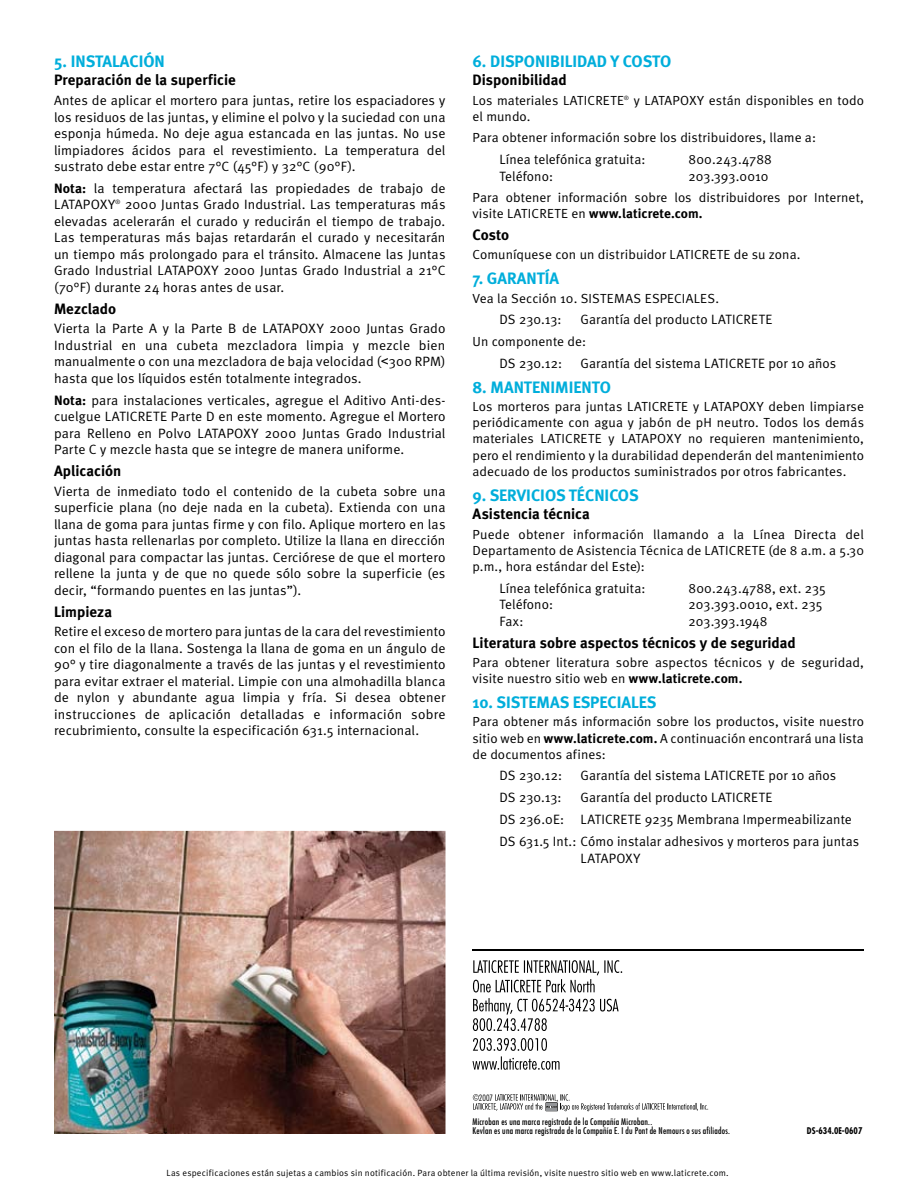
<style>
.page{position:relative;width:918px;height:1188px;background:#fff}
.page>*{position:absolute;margin:0;border:0;box-sizing:border-box;transform-origin:0 0}
.t1{font:700 16.5px "Meta";color:#00aedb}
.t2{font:700 15px "Meta";color:#000}
.t3{font:13.5px/16.5px "Meta Normal";letter-spacing:.005em;color:#000;text-align:justify}
.t4{font:13.5px "Meta Normal";letter-spacing:.025em;color:#000}
.t5{font:13.2px/16px "Meta Normal";letter-spacing:.005em;color:#000;text-align:justify}
.t6{font:700 13.2px "Meta";letter-spacing:.005em;color:#000}
.t7{font:9px "Meta Normal";letter-spacing:.02em;color:#000}
.t8{font:condensed 9px/9px "Futura";letter-spacing:.025em;color:#000}
.t9{font:700 condensed 9px "Futura";color:#000}
.t10{font:300 condensed 8.55px "Futura";color:#000}
.t11{font:6px "Meta Normal";color:#000}
.s1{font-family:"Meta";font-weight:700}
.s2{font-family:"Arial"}
.s3{font-family:"Meta Normal";font-weight:400}
</style>
<div class="page">
<img style="left:54px;top:831px;width:392px;height:303px">
<img style="left:54px;top:977px;width:112px;height:156px">
<svg style="left:473px;top:1094px;width:235px;height:18px"></svg>
<svg style="left:473px;top:960px;width:149px;height:32px"></svg>
<svg style="left:473px;top:998px;width:146px;height:33px"></svg>
<svg style="left:472px;top:1038px;width:88px;height:32px"></svg>
<hr style="left:472px;top:949px;width:392px;height:2px;background:#000">
<p class="t1" style="left:54px;top:51px;width:112px">5. INSTALACIÓN</p>
<p class="t2" style="left:54px;top:71px;width:183px">Preparación de la superficie</p>
<p class="t3" style="left:54px;top:92px;width:393px">Antes de aplicar el mortero para juntas, retire los espaciadores y los residuos de las juntas, y elimine el polvo y la suciedad con una esponja húmeda. No deje agua estancada en las juntas. No use limpiadores ácidos para el revestimiento. La temperatura del sustrato debe estar entre 7°C (45°F) y 32°C (90°F).</p>
<p class="t3" style="left:54px;top:180px;width:393px"><span class="s1">Nota:</span> la temperatura afectará las propiedades de trabajo de LATAPOXY<sup>®</sup> 2000 Juntas Grado Industrial. Las temperaturas más elevadas acelerarán el curado y reducirán el tiempo de trabajo.<br>Las temperaturas más bajas retardarán el curado y necesitarán un tiempo más prolongado para el tránsito. Almacene las Juntas Grado Industrial LATAPOXY 2000 Juntas Grado Industrial a 21°C (70°F) durante 24 horas antes de usar.</p>
<p class="t2" style="left:54px;top:300px;width:64px">Mezclado</p>
<p class="t3" style="left:54px;top:320px;width:393px">Vierta la Parte A y la Parte B de LATAPOXY 2000 Juntas Grado Industrial en una cubeta mezcladora limpia y mezcle bien manualmente o con una mezcladora de baja velocidad (<span class="s2">&lt;</span>300 RPM) hasta que los líquidos estén totalmente integrados.</p>
<p class="t3" style="left:54px;top:392px;width:393px"><span class="s1">Nota:</span> para instalaciones verticales, agregue el Aditivo Anti-des&shy;cuelgue LATICRETE Parte D en este momento. Agregue el Mortero para Relleno en Polvo LATAPOXY 2000 Juntas Grado Industrial Parte C y mezcle hasta que se integre de manera uniforme.</p>
<p class="t2" style="left:54px;top:462px;width:69px">Aplicación</p>
<p class="t3" style="left:54px;top:483px;width:393px">Vierta de inmediato todo el contenido de la cubeta sobre una superficie plana (no deje nada en la cubeta). Extienda con una llana de goma para juntas firme y con filo. Aplique mortero en las juntas hasta rellenarlas por completo. Utilize la llana en dirección diagonal para compactar las juntas. Cerciórese de que el mortero rellene la junta y de que no quede sólo sobre la superficie (es decir, “formando puentes en las juntas”).</p>
<p class="t2" style="left:54px;top:602px;width:60px">Limpieza</p>
<p class="t3" style="left:54px;top:623px;width:393px">Retire el exceso de mortero para juntas de la cara del revestimiento con el filo de la llana. Sostenga la llana de goma en un ángulo de 90° y tire diagonalmente a través de las juntas y el revestimiento para evitar extraer el material. Limpie con una almohadilla blanca de nylon y abundante agua limpia y fría. Si desea obtener instrucciones de aplicación detalladas e información sobre recubrimiento, consulte la especificación 631.5 internacional.</p>
<p class="t1" style="left:472px;top:51px;width:200px">6. DISPONIBILIDAD Y COSTO</p>
<p class="t2" style="left:472px;top:71px;width:96px">Disponibilidad</p>
<p class="t5" style="left:472px;top:92px;width:153px">Los materiales LATICRETE</p>
<p class="t11" style="left:624px;top:94px;width:7px">®</p>
<p class="t5" style="left:634px;top:92px;width:232px">y LATAPOXY están disponibles en todo</p>
<p class="t5" style="left:472px;top:106px;width:345px;line-height:21.5px">el mundo.<br>Para obtener información sobre los distribuidores, llame a:</p>
<p class="t3" style="left:500px;top:151px;width:147px">Línea telefónica gratuita:</p>
<p class="t3" style="left:688px;top:151px;width:85px">800.243.4788</p>
<p class="t3" style="left:500px;top:168px;width:55px">Teléfono:</p>
<p class="t3" style="left:688px;top:168px;width:82px">203.393.0010</p>
<p class="t5" style="left:472px;top:189px;width:393px">Para obtener información sobre los distribuidores por Internet,</p>
<p class="t6" style="left:472px;top:206px;width:232px"><span class="s3">visite LATICRETE en</span> www.laticrete.com.</p>
<p class="t2" style="left:472px;top:226px;width:38px">Costo</p>
<p class="t5" style="left:472px;top:247px;width:330px">Comuníquese con un distribuidor LATICRETE de su zona.</p>
<p class="t1" style="left:472px;top:269px;width:88px">7. GARANTÍA</p>
<p class="t5" style="left:472px;top:290px;width:248px">Vea la Sección 10. SISTEMAS ESPECIALES.</p>
<p class="t3" style="left:500px;top:311px;width:63px">DS 230.13:</p>
<p class="t3" style="left:580px;top:311px;width:193px">Garantía del producto LATICRETE</p>
<p class="t5" style="left:472px;top:333px;width:115px">Un componente de:</p>
<p class="t3" style="left:500px;top:355px;width:64px">DS 230.12:</p>
<p class="t3" style="left:580px;top:355px;width:257px">Garantía del sistema LATICRETE por 10 años</p>
<p class="t1" style="left:472px;top:377px;width:140px">8. MANTENIMIENTO</p>
<p class="t5" style="left:472px;top:398px;width:393px">Los morteros para juntas LATICRETE y LATAPOXY deben limpiarse periódicamente con agua y jabón de pH neutro. Todos los demás materiales LATICRETE y LATAPOXY no requieren mantenimiento, pero el rendimiento y la durabilidad dependerán del mantenimiento adecuado de los productos suministrados por otros fabricantes.</p>
<p class="t1" style="left:472px;top:485px;width:168px">9. SERVICIOS TÉCNICOS</p>
<p class="t2" style="left:472px;top:505px;width:119px">Asistencia técnica</p>
<p class="t5" style="left:472px;top:526px;width:393px">Puede obtener información llamando a la Línea Directa del Departamento de Asistencia Técnica de LATICRETE (de 8 a.m. a 5.30 p.m., hora estándar del Este):</p>
<p class="t3" style="left:500px;top:580px;width:147px">Línea telefónica gratuita:</p>
<p class="t3" style="left:688px;top:580px;width:139px">800.243.4788, ext. 235</p>
<p class="t3" style="left:500px;top:596px;width:55px">Teléfono:</p>
<p class="t3" style="left:688px;top:596px;width:136px">203.393.0010, ext. 235</p>
<p class="t3" style="left:500px;top:613px;width:25px">Fax:</p>
<p class="t3" style="left:688px;top:613px;width:81px">203.393.1948</p>
<p class="t2" style="left:472px;top:634px;width:325px">Literatura sobre aspectos técnicos y de seguridad</p>
<p class="t5" style="left:472px;top:654px;width:393px">Para obtener literatura sobre aspectos técnicos y de seguridad, visite nuestro sitio web en <span class="s1">www.laticrete.com.</span></p>
<p class="t1" style="left:472px;top:693px;width:185px">10. SISTEMAS ESPECIALES</p>
<p class="t5" style="left:472px;top:714px;width:393px">Para obtener más información sobre los productos, visite nuestro sitio web en <span class="s1">www.laticrete.com.</span> A continuación encontrará una lista de documentos afines:</p>
<p class="t3" style="left:500px;top:767px;width:64px">DS 230.12:</p>
<p class="t3" style="left:580px;top:767px;width:257px">Garantía del sistema LATICRETE por 10 años</p>
<p class="t3" style="left:500px;top:789px;width:63px">DS 230.13:</p>
<p class="t3" style="left:500px;top:787px;width:361px;line-height:21.9px;text-align:center">Garantía del producto LATICRETE<br>DS 236.0E: LATICRETE 9235 Membrana Impermeabilizante<br>DS 631.5 Int.: Cómo instalar adhesivos y morteros para juntas</p>
<p class="t4" style="left:580px;top:850px;width:61px">LATAPOXY</p>
<p class="t10" style="left:479px;top:1093px;width:16px">2007</p>
<p class="t8" style="left:472px;top:1117px;width:259px">Microban es una marca registrada de la Compañía Microban..<br>Kevlan es una marca registrada de la Compañía E. I du Pont de Nemours o sus afiliados.</p>
<p class="t7" style="left:166px;top:1168px;width:564px">Las especificaciones están sujetas a cambios sin notificación. Para obtener la última revisión, visite nuestro sitio web en www.laticrete.com.</p>
<p class="t9" style="left:807px;top:1125px;width:57px">DS-634.0E-0607</p>
</div>
